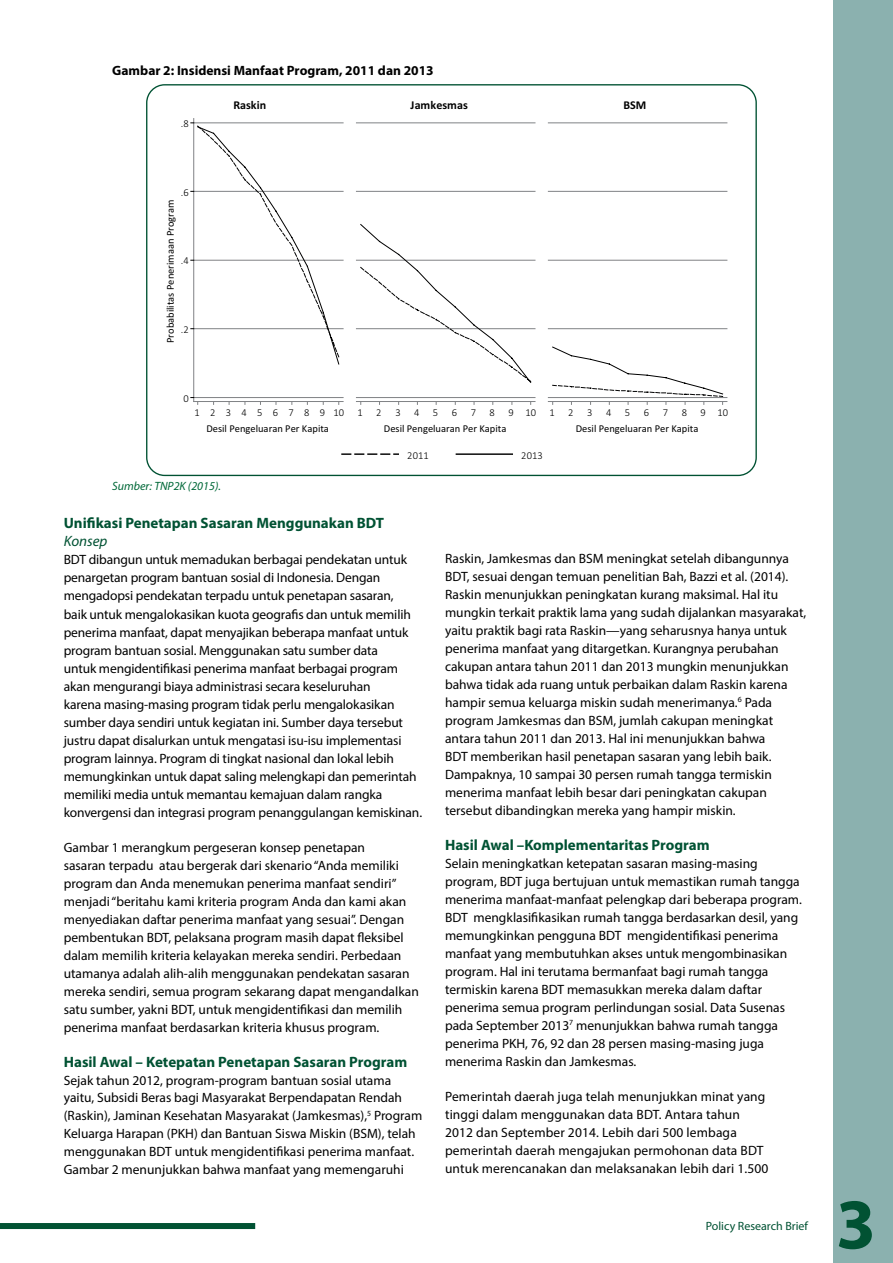
<style>
.page{position:relative;width:893px;height:1263px;background:#fff}
.page>*{position:absolute;margin:0;border:0;box-sizing:border-box;transform-origin:0 0}
.t1{font:700 72px "Myriad Pro";color:#015233}
.t2{font:700 15px "Myriad Pro";color:#015233}
.t3{font:italic 15px "Myriad Pro";color:#015233}
.t4{font:13.5px/18px "Myriad Pro";color:#000}
.t5{font:700 13.5px "Myriad Pro";color:#000}
.t6{font:12px "Myriad Pro";color:#015233}
.t7{font:italic 12px "Myriad Pro";color:#006838}
.t8{font:700 12px "Calibri";letter-spacing:.01em;color:#000}
.t9{font:10.5px "Calibri";color:#000}
.t10{font:300 10.5px "Calibri";letter-spacing:.41em;color:#000}
.t11{font:300 10.5px "Calibri";letter-spacing:.97em;color:#000}
</style>
<div class="page">
<div style="left:834px;top:0;width:59px;height:1263px;background:#8bb1af"></div>
<div style="left:0;top:1223px;width:255px;height:6px;background:#015233"></div>
<hr style="left:194px;top:397px;width:149px;height:1px;background:#808285">
<hr style="left:194px;top:328px;width:149px;height:1px;background:#808285">
<hr style="left:194px;top:260px;width:149px;height:1px;background:#808285">
<hr style="left:194px;top:191px;width:149px;height:1px;background:#808285">
<hr style="left:194px;top:122px;width:149px;height:1px;background:#808285">
<hr style="left:193px;top:119px;width:1px;height:282px;background:#808285">
<svg style="left:191px;top:123px;width:149px;height:242px"></svg>
<hr style="left:194px;top:401px;width:149px;height:1px;background:#808285">
<svg style="left:191px;top:397px;width:7px;height:7px"></svg>
<hr style="left:356px;top:397px;width:179px;height:1px;background:#808285">
<hr style="left:356px;top:328px;width:179px;height:1px;background:#808285">
<hr style="left:356px;top:260px;width:179px;height:1px;background:#808285">
<hr style="left:356px;top:191px;width:179px;height:1px;background:#808285">
<hr style="left:356px;top:122px;width:179px;height:1px;background:#808285">
<svg style="left:360px;top:224px;width:172px;height:159px"></svg>
<hr style="left:356px;top:401px;width:179px;height:1px;background:#808285">
<hr style="left:548px;top:397px;width:179px;height:1px;background:#808285">
<hr style="left:548px;top:328px;width:179px;height:1px;background:#808285">
<hr style="left:548px;top:260px;width:179px;height:1px;background:#808285">
<hr style="left:548px;top:191px;width:179px;height:1px;background:#808285">
<hr style="left:548px;top:122px;width:179px;height:1px;background:#808285">
<hr style="left:548px;top:401px;width:179px;height:1px;background:#808285">
<svg style="left:552px;top:346px;width:171px;height:58px"></svg>
<svg style="left:342px;top:453px;width:56px;height:2px"></svg>
<hr style="left:456px;top:453px;width:56px;height:2px;background:#000">
<p class="t5" style="left:112px;top:62px;width:323px">Gambar 2: Insidensi Manfaat Program, 2011 dan 2013</p>
<p class="t10" style="left:181px;top:117px;width:10px">.8</p>
<p class="t8" style="left:233px;top:98px;width:34px">Raskin</p>
<p class="t8" style="left:411px;top:98px;width:59px">Jamkesmas</p>
<p class="t8" style="left:623px;top:98px;width:24px">BSM</p>
<p class="t10" style="left:181px;top:186px;width:10px">.6</p>
<p class="t9" style="left:164px;top:343px;width:145px;rotate:-90deg">Probabilitas Penerimaan Program</p>
<p class="t10" style="left:181px;top:254px;width:10px">.4</p>
<p class="t10" style="left:181px;top:323px;width:10px">.2</p>
<p class="t10" style="left:184px;top:391px;width:7px">0</p>
<p class="t11" style="left:194px;top:406px;width:151px">12345678910</p>
<p class="t9" style="left:206px;top:422px;width:124px">Desil Pengeluaran Per Kapita</p>
<p class="t7" style="left:112px;top:478px;width:110px">Sumber: TNP2K (2015).</p>
<p class="t10" style="left:357px;top:406px;width:7px">1</p>
<p class="t10" style="left:376px;top:406px;width:7px">2</p>
<p class="t10" style="left:395px;top:406px;width:7px">3</p>
<p class="t10" style="left:414px;top:406px;width:7px">4</p>
<p class="t10" style="left:433px;top:406px;width:7px">5</p>
<p class="t10" style="left:452px;top:406px;width:7px">6</p>
<p class="t10" style="left:471px;top:406px;width:7px">7</p>
<p class="t10" style="left:489px;top:406px;width:7px">8</p>
<p class="t10" style="left:509px;top:406px;width:29px">9 10</p>
<p class="t9" style="left:384px;top:422px;width:124px">Desil Pengeluaran Per Kapita</p>
<p class="t10" style="left:407px;top:449px;width:23px">2011</p>
<p class="t10" style="left:521px;top:449px;width:23px">2013</p>
<p class="t10" style="left:549px;top:406px;width:7px">1</p>
<p class="t10" style="left:568px;top:406px;width:7px">2</p>
<p class="t10" style="left:587px;top:406px;width:7px">3</p>
<p class="t10" style="left:606px;top:406px;width:7px">4</p>
<p class="t10" style="left:625px;top:406px;width:7px">5</p>
<p class="t10" style="left:644px;top:406px;width:7px">6</p>
<p class="t10" style="left:663px;top:406px;width:7px">7</p>
<p class="t10" style="left:682px;top:406px;width:7px">8</p>
<p class="t10" style="left:700px;top:406px;width:29px">9 10</p>
<p class="t9" style="left:576px;top:422px;width:124px">Desil Pengeluaran Per Kapita</p>
<p class="t2" style="left:64px;top:513px;width:322px">Unifikasi Penetapan Sasaran Menggunakan BDT</p>
<p class="t3" style="left:64px;top:532px;width:45px">Konsep</p>
<p class="t4" style="left:64px;top:550px;width:360px">BDT dibangun untuk memadukan berbagai pendekatan untuk penargetan program bantuan sosial di Indonesia. Dengan mengadopsi pendekatan terpadu untuk penetapan sasaran,<br>baik untuk mengalokasikan kuota geografis dan untuk memilih penerima manfaat, dapat menyajikan beberapa manfaat untuk program bantuan sosial. Menggunakan satu sumber data<br>untuk mengidentifikasi penerima manfaat berbagai program akan mengurangi biaya administrasi secara keseluruhan<br>karena masing-masing program tidak perlu mengalokasikan sumber daya sendiri untuk kegiatan ini. Sumber daya tersebut justru dapat disalurkan untuk mengatasi isu-isu implementasi program lainnya. Program di tingkat nasional dan lokal lebih memungkinkan untuk dapat saling melengkapi dan pemerintah memiliki media untuk memantau kemajuan dalam rangka konvergensi dan integrasi program penanggulangan kemiskinan.</p>
<p class="t4" style="left:64px;top:838px;width:357px">Gambar 1 merangkum pergeseran konsep penetapan<br>sasaran terpadu atau bergerak dari skenario “Anda memiliki program dan Anda menemukan penerima manfaat sendiri” menjadi “beritahu kami kriteria program Anda dan kami akan menyediakan daftar penerima manfaat yang sesuai”. Dengan pembentukan BDT, pelaksana program masih dapat fleksibel dalam memilih kriteria kelayakan mereka sendiri. Perbedaan utamanya adalah alih-alih menggunakan pendekatan sasaran mereka sendiri, semua program sekarang dapat mengandalkan satu sumber, yakni BDT, untuk mengidentifikasi dan memilih penerima manfaat berdasarkan kriteria khusus program.</p>
<p class="t2" style="left:64px;top:1052px;width:345px">Hasil Awal – Ketepatan Penetapan Sasaran Program</p>
<p class="t4" style="left:64px;top:1071px;width:360px">Sejak tahun 2012, program-program bantuan sosial utama yaitu, Subsidi Beras bagi Masyarakat Berpendapatan Rendah (Raskin), Jaminan Kesehatan Masyarakat (Jamkesmas),<sup>5</sup> Program Keluarga Harapan (PKH) dan Bantuan Siswa Miskin (BSM), telah menggunakan BDT untuk mengidentifikasi penerima manfaat.<br>Gambar 2 menunjukkan bahwa manfaat yang memengaruhi</p>
<p class="t4" style="left:445px;top:549px;width:363px">Raskin, Jamkesmas dan BSM meningkat setelah dibangunnya BDT, sesuai dengan temuan penelitian Bah, Bazzi et al. (2014).<br>Raskin menunjukkan peningkatan kurang maksimal. Hal itu mungkin terkait praktik lama yang sudah dijalankan masyarakat, yaitu praktik bagi rata Raskin—yang seharusnya hanya untuk penerima manfaat yang ditargetkan. Kurangnya perubahan cakupan antara tahun 2011 dan 2013 mungkin menunjukkan bahwa tidak ada ruang untuk perbaikan dalam Raskin karena hampir semua keluarga miskin sudah menerimanya.<sup>6</sup> Pada program Jamkesmas dan BSM, jumlah cakupan meningkat antara tahun 2011 dan 2013. Hal ini menunjukkan bahwa<br>BDT memberikan hasil penetapan sasaran yang lebih baik.<br>Dampaknya, 10 sampai 30 persen rumah tangga termiskin menerima manfaat lebih besar dari peningkatan cakupan tersebut dibandingkan mereka yang hampir miskin.</p>
<p class="t2" style="left:445px;top:835px;width:266px">Hasil Awal –Komplementaritas Program</p>
<p class="t4" style="left:445px;top:854px;width:358px">Selain meningkatkan ketepatan sasaran masing-masing program, BDT juga bertujuan untuk memastikan rumah tangga menerima manfaat-manfaat pelengkap dari beberapa program.<br>BDT mengklasifikasikan rumah tangga berdasarkan desil, yang memungkinkan pengguna BDT mengidentifikasi penerima manfaat yang membutuhkan akses untuk mengombinasikan program. Hal ini terutama bermanfaat bagi rumah tangga termiskin karena BDT memasukkan mereka dalam daftar penerima semua program perlindungan sosial. Data Susenas pada September 2013<sup>7</sup> menunjukkan bahwa rumah tangga penerima PKH, 76, 92 dan 28 persen masing-masing juga menerima Raskin dan Jamkesmas.</p>
<p class="t4" style="left:445px;top:1087px;width:325px">Pemerintah daerah juga telah menunjukkan minat yang tinggi dalam menggunakan data BDT. Antara tahun 2012 dan September 2014. Lebih dari 500 lembaga pemerintah daerah mengajukan permohonan data BDT untuk merencanakan dan melaksanakan lebih dari 1.500</p>
<p class="t6" style="left:706px;top:1219px;width:104px">Policy Research Brief</p>
<h1 class="t1" style="left:836px;top:1177px;width:41px">3</h1>
</div>
